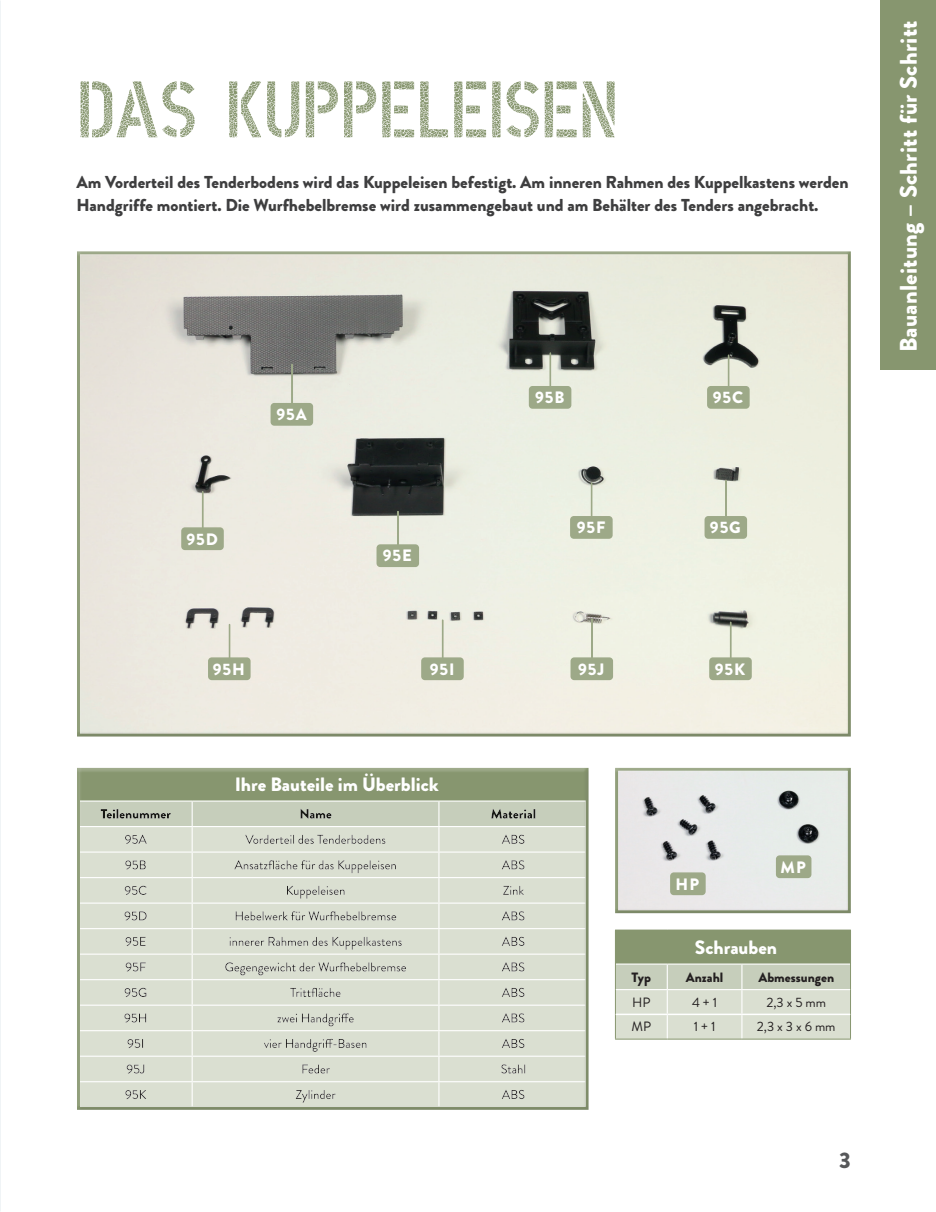
<style>
.page{position:relative;width:936px;height:1212px;background:#fff}
.page>*{position:absolute;margin:0;border:0;box-sizing:border-box;transform-origin:0 0}
.t1{font:79.8px "DIN Schablonierschrift Cracked";letter-spacing:-.025em;color:#87966f}
.t2{font:900 24px "Brandon Grotesque";letter-spacing:.01em;color:#fff}
.t3{font:900 22.5px "Brandon Grotesque";color:#57585a}
.t4{font:900 19.35px "Brandon Grotesque";color:#fff}
.t5{font:900 17.25px/22.6px "Brandon Grotesque";color:#3e3e3f}
.t6{font:900 16.5px "Brandon Grotesque";letter-spacing:.055em;color:#fff}
.t7{font:13.5px "Brandon Grotesque";color:#231f20}
.t8{font:900 13.5px "Brandon Grotesque";color:#231f20}
</style>
<div class="page">
<div style="left:880px;top:0;width:55px;height:369px;background:#87966f"></div>
<div style="left:76px;top:251px;width:777px;height:486px;background:#3e3e3f;opacity:.15"></div>
<hr style="left:290px;top:362px;width:3px;height:56px;background:#fff;opacity:.19">
<hr style="left:291px;top:362px;width:4px;height:56px;background:#231f20;opacity:.3">
<div style="left:271px;top:404px;width:41px;height:21px;background:#9da988;border-radius:3px"></div>
<div style="left:270px;top:403px;width:43px;height:23px;border:2px solid #9da988;border-radius:3px"></div>
<hr style="left:589px;top:481px;width:3px;height:50px;background:#fff;opacity:.19">
<hr style="left:591px;top:481px;width:3px;height:50px;background:#231f20;opacity:.3">
<div style="left:571px;top:517px;width:41px;height:21px;background:#9da988;border-radius:3px"></div>
<div style="left:570px;top:516px;width:42px;height:23px;border:2px solid #9da988;border-radius:3px"></div>
<hr style="left:724px;top:478px;width:4px;height:53px;background:#231f20;opacity:.3">
<div style="left:705px;top:517px;width:41px;height:21px;background:#9da988;border-radius:3px"></div>
<div style="left:704px;top:516px;width:43px;height:23px;border:2px solid #9da988;border-radius:3px"></div>
<hr style="left:548px;top:351px;width:3px;height:50px;background:#fff;opacity:.19">
<hr style="left:549px;top:351px;width:4px;height:50px;background:#231f20;opacity:.3">
<div style="left:529px;top:387px;width:41px;height:21px;background:#9da988;border-radius:3px"></div>
<div style="left:529px;top:386px;width:42px;height:23px;border:2px solid #9da988;border-radius:3px"></div>
<hr style="left:726px;top:353px;width:3px;height:48px;background:#fff;opacity:.19">
<hr style="left:727px;top:353px;width:4px;height:48px;background:#231f20;opacity:.3">
<div style="left:707px;top:387px;width:41px;height:21px;background:#9da988;border-radius:3px"></div>
<div style="left:707px;top:386px;width:42px;height:23px;border:2px solid #9da988;border-radius:3px"></div>
<hr style="left:228px;top:623px;width:2px;height:49px;background:#d9d9cb">
<hr style="left:229px;top:623px;width:3px;height:49px;background:#231f20;opacity:.3">
<div style="left:209px;top:658px;width:41px;height:21px;background:#9da988;border-radius:3px"></div>
<div style="left:208px;top:657px;width:42px;height:23px;border:2px solid #9da988;border-radius:3px"></div>
<hr style="left:590px;top:617px;width:4px;height:55px;background:#231f20;opacity:.3">
<div style="left:571px;top:658px;width:41px;height:21px;background:#9da988;border-radius:3px"></div>
<div style="left:570px;top:657px;width:43px;height:23px;border:2px solid #9da988;border-radius:3px"></div>
<hr style="left:441px;top:618px;width:2px;height:54px;background:#e5e5d8">
<hr style="left:442px;top:618px;width:3px;height:54px;background:#231f20;opacity:.3">
<div style="left:422px;top:658px;width:41px;height:21px;background:#9da988;border-radius:3px"></div>
<div style="left:421px;top:657px;width:42px;height:23px;border:2px solid #9da988;border-radius:3px"></div>
<div style="left:77px;top:767px;width:514px;height:343px;background:#3e3e3f;opacity:.15"></div>
<hr style="left:201px;top:490px;width:3px;height:52px;background:#fff;opacity:.19">
<hr style="left:202px;top:490px;width:3px;height:52px;background:#231f20;opacity:.3">
<div style="left:182px;top:528px;width:41px;height:21px;background:#9da988;border-radius:3px"></div>
<div style="left:181px;top:527px;width:43px;height:23px;border:2px solid #9da988;border-radius:3px"></div>
<hr style="left:396px;top:509px;width:3px;height:50px;background:#fff;opacity:.19">
<hr style="left:397px;top:509px;width:3px;height:50px;background:#231f20;opacity:.3">
<div style="left:377px;top:545px;width:41px;height:21px;background:#9da988;border-radius:3px"></div>
<div style="left:376px;top:544px;width:43px;height:23px;border:2px solid #9da988;border-radius:3px"></div>
<hr style="left:728px;top:621px;width:3px;height:51px;background:#fff;opacity:.19">
<hr style="left:730px;top:621px;width:3px;height:51px;background:#231f20;opacity:.3">
<div style="left:710px;top:658px;width:41px;height:21px;background:#9da988;border-radius:3px"></div>
<div style="left:709px;top:657px;width:42px;height:23px;border:2px solid #9da988;border-radius:3px"></div>
<div style="left:614px;top:767px;width:238px;height:147px;background:#3e3e3f;opacity:.15"></div>
<div style="left:615px;top:930px;width:235px;height:34px;background:#87966f"></div>
<hr style="left:615px;top:963px;width:52px;height:2px;background:#fff">
<hr style="left:667px;top:963px;width:74px;height:2px;background:#fff">
<hr style="left:741px;top:963px;width:109px;height:2px;background:#fff">
<hr style="left:615px;top:1039px;width:52px;height:1px;background:#87966f">
<hr style="left:667px;top:1039px;width:74px;height:1px;background:#87966f">
<hr style="left:741px;top:1039px;width:109px;height:1px;background:#87966f">
<hr style="left:615px;top:930px;width:1px;height:34px;background:#87966f">
<hr style="left:850px;top:930px;width:1px;height:34px;background:#87966f">
<svg style="left:615px;top:964px;width:236px;height:75px"></svg>
<hr style="left:615px;top:1013px;width:52px;height:2px;background:#fff">
<hr style="left:667px;top:1013px;width:74px;height:2px;background:#fff">
<hr style="left:741px;top:1013px;width:109px;height:2px;background:#fff">
<div style="left:670px;top:873px;width:34px;height:21px;background:#9da988;border-radius:3px"></div>
<div style="left:670px;top:872px;width:35px;height:23px;border:2px solid #9da988;border-radius:3px"></div>
<div style="left:776px;top:856px;width:34px;height:21px;background:#9da988;border-radius:3px"></div>
<div style="left:775px;top:855px;width:36px;height:23px;border:2px solid #9da988;border-radius:3px"></div>
<h1 class="t1" style="left:77px;top:35px;width:543px">DAS KUPPELEISEN</h1>
<p class="t5" style="left:77px;top:171px;width:773px">Am Vorderteil des Tenderbodens wird das Kuppeleisen befestigt. Am inneren Rahmen des Kuppelkastens werden<br>Handgriffe montiert. Die Wurfhebelbremse wird zusammengebaut und am Behälter des Tenders angebracht.</p>
<p class="t6" style="left:186px;top:527px;width:33px">95D</p>
<p class="t6" style="left:276px;top:403px;width:32px">95A</p>
<p class="t6" style="left:383px;top:544px;width:30px">95E</p>
<p class="t6" style="left:535px;top:386px;width:31px">95B</p>
<p class="t6" style="left:712px;top:386px;width:32px">95C</p>
<p class="t6" style="left:576px;top:516px;width:30px">95F</p>
<p class="t6" style="left:710px;top:516px;width:32px">95G</p>
<p class="t6" style="left:213px;top:657px;width:34px">95H</p>
<p class="t6" style="left:429px;top:657px;width:26px">95I</p>
<p class="t6" style="left:578px;top:657px;width:28px">95J</p>
<p class="t6" style="left:714px;top:657px;width:32px">95K</p>
<p class="t4" style="left:235px;top:770px;width:205px">Ihre Bauteile im Überblick</p>
<p class="t6" style="left:675px;top:872px;width:25px">HP</p>
<p class="t6" style="left:780px;top:855px;width:27px">MP</p>
<p class="t4" style="left:695px;top:933px;width:84px">Schrauben</p>
<p class="t8" style="left:631px;top:967px;width:21px">Typ</p>
<p class="t8" style="left:686px;top:967px;width:39px">Anzahl</p>
<p class="t8" style="left:758px;top:967px;width:77px">Abmessungen</p>
<p class="t7" style="left:632px;top:993px;width:20px">HP</p>
<p class="t7" style="left:692px;top:993px;width:27px">4 + 1</p>
<p class="t7" style="left:766px;top:993px;width:61px">2,3 x 5 mm</p>
<p class="t7" style="left:631px;top:1017px;width:21px">MP</p>
<p class="t7" style="left:693px;top:1017px;width:23px">1 + 1</p>
<p class="t7" style="left:756px;top:1017px;width:80px">2,3 x 3 x 6 mm</p>
<h3 class="t3" style="left:839px;top:1144px;width:13px">3</h3>
<h2 class="t2" style="left:891px;top:352px;width:333px;rotate:-90deg">Bauanleitung – Schritt für Schritt</h2>
</div>
